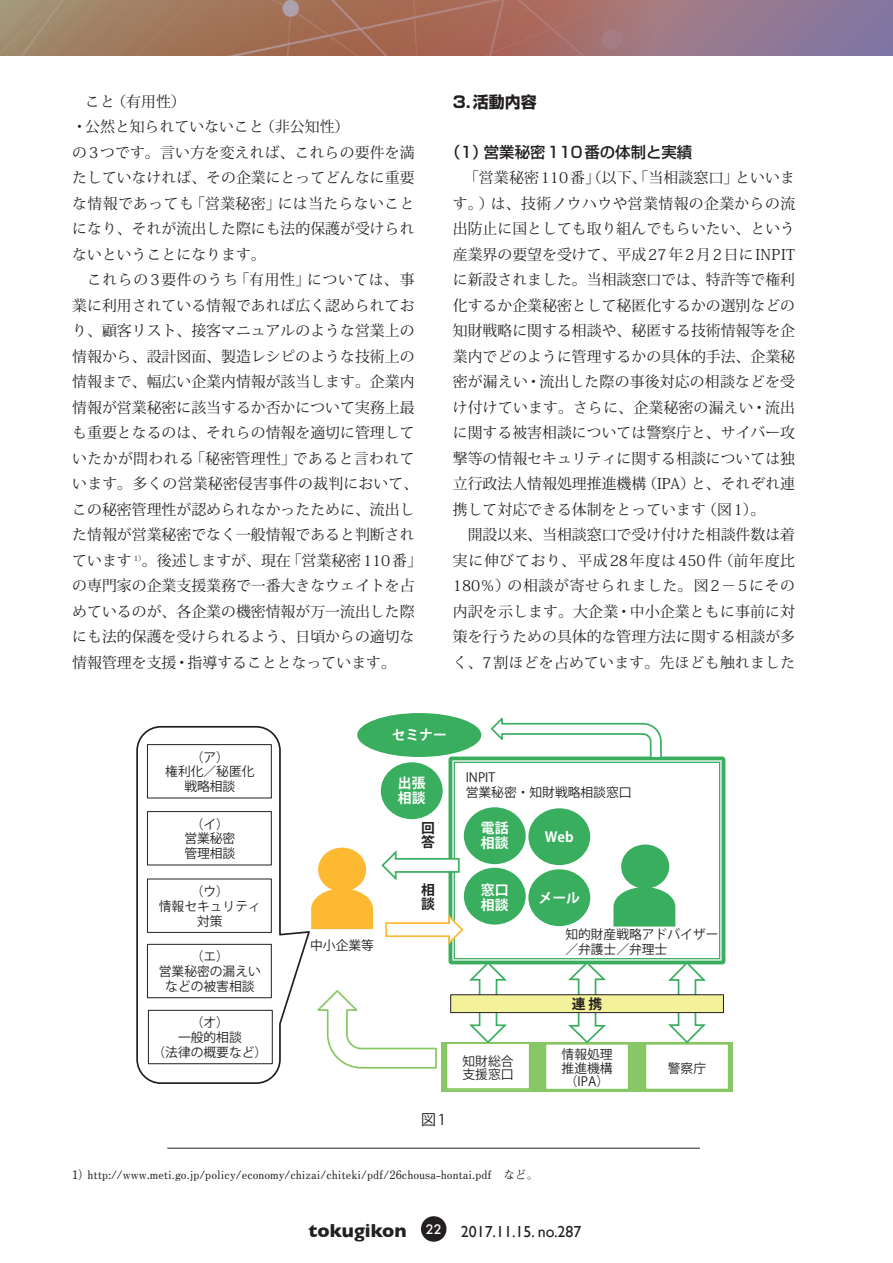
<style>
.page{position:relative;width:893px;height:1263px;background:#fff}
.page>*{position:absolute;margin:0;border:0;box-sizing:border-box;transform-origin:0 0}
.t1{font:15.9px "Gill Sans";color:#231f20}
.t2{font:700 15.9px "Shin Go Pro";color:#231f20}
.t3{font:500 15.45px "Shin Go Pro";color:#231f20}
.t4{font:14.85px/25.5px "Koz Min Pro";color:#231f20}
.t5{font:14.85px "Koz Go Pro";color:#231f20}
.t6{font:700 13.8px/14.9px "Koz Go Pro";color:#fff}
.t7{font:700 13.8px/13.8px "Koz Go Pro";color:#231f20}
.t8{font:12.75px/14.9px "Koz Go Pro";color:#231f20;text-align:center}
.t9{font:700 11.7px "Futo Min A101 Pro";color:#231f20}
.s1{font-weight:700;font-size:19.2px}
</style>
<div class="page">
<div style="left:421px;top:1216px;width:25px;height:26px;background:#231f20;border-radius:50%"></div>
<hr style="left:892px;top:0;width:1px;height:55px;background:#8076a3">
<svg style="left:651px;top:0;width:241px;height:55px"></svg>
<img style="left:0;top:0;width:651px;height:55px">
<svg style="left:311px;top:889px;width:62px;height:40px"></svg>
<div style="left:441px;top:1042px;width:292px;height:50px;background:#87c765"></div>
<div style="left:318px;top:848px;width:48px;height:44px;background:#fdb931;border-radius:50%"></div>
<svg style="left:136px;top:725px;width:174px;height:359px"></svg>
<svg style="left:449px;top:756px;width:276px;height:208px"></svg>
<div style="left:463px;top:806px;width:63px;height:59px;background:#3aae5f;border-radius:50%"></div>
<div style="left:462px;top:805px;width:65px;height:61px;border:2px solid #fff;border-radius:50%"></div>
<div style="left:463px;top:867px;width:63px;height:58px;background:#3aae5f;border-radius:50%"></div>
<div style="left:462px;top:866px;width:65px;height:60px;border:2px solid #fff;border-radius:50%"></div>
<div style="left:380px;top:761px;width:63px;height:59px;background:#3aae5f;border-radius:50%"></div>
<div style="left:379px;top:761px;width:65px;height:60px;border:2px solid #fff;border-radius:50%"></div>
<div style="left:527px;top:868px;width:64px;height:59px;background:#3aae5f;border-radius:50%"></div>
<div style="left:527px;top:867px;width:65px;height:61px;border:2px solid #fff;border-radius:50%"></div>
<div style="left:528px;top:807px;width:63px;height:59px;background:#3aae5f;border-radius:50%"></div>
<div style="left:527px;top:807px;width:65px;height:60px;border:2px solid #fff;border-radius:50%"></div>
<div style="left:147px;top:944px;width:124px;height:54px;background:#fff"></div>
<div style="left:147px;top:944px;width:125px;height:54px;border:1px solid #231f20"></div>
<div style="left:147px;top:811px;width:124px;height:54px;background:#fff"></div>
<div style="left:147px;top:811px;width:125px;height:54px;border:1px solid #231f20"></div>
<div style="left:147px;top:879px;width:124px;height:53px;background:#fff"></div>
<div style="left:147px;top:879px;width:125px;height:53px;border:1px solid #231f20"></div>
<div style="left:148px;top:1010px;width:124px;height:54px;background:#fff"></div>
<div style="left:148px;top:1010px;width:124px;height:54px;border:1px solid #231f20"></div>
<div style="left:621px;top:844px;width:48px;height:44px;background:#3aae5f;border-radius:50%"></div>
<svg style="left:613px;top:887px;width:62px;height:39px"></svg>
<div style="left:356px;top:712px;width:126px;height:46px;background:#3aae5f;border-radius:50%"></div>
<div style="left:356px;top:711px;width:127px;height:48px;border:2px solid #fff;border-radius:50%"></div>
<svg style="left:385px;top:912px;width:80px;height:35px"></svg>
<div style="left:446px;top:1044px;width:84px;height:45px;background:#fff"></div>
<div style="left:445px;top:1042px;width:86px;height:48px;border:2px solid #87c762"></div>
<div style="left:545px;top:1044px;width:84px;height:45px;background:#fff"></div>
<div style="left:545px;top:1043px;width:85px;height:47px;border:2px solid #87c762"></div>
<div style="left:645px;top:1044px;width:84px;height:45px;background:#fff"></div>
<div style="left:644px;top:1043px;width:85px;height:47px;border:2px solid #87c762"></div>
<svg style="left:467px;top:960px;width:42px;height:84px"></svg>
<svg style="left:317px;top:990px;width:120px;height:79px"></svg>
<svg style="left:381px;top:848px;width:79px;height:34px"></svg>
<svg style="left:489px;top:717px;width:174px;height:42px"></svg>
<div style="left:147px;top:745px;width:124px;height:53px;background:#fff"></div>
<div style="left:147px;top:744px;width:125px;height:54px;border:1px solid #231f20"></div>
<svg style="left:566px;top:960px;width:42px;height:84px"></svg>
<svg style="left:666px;top:960px;width:42px;height:85px"></svg>
<div style="left:451px;top:995px;width:272px;height:17px;background:#f3f199"></div>
<div style="left:450px;top:994px;width:274px;height:19px;border:1px solid #231f20"></div>
<hr style="left:167px;top:1148px;width:533px;height:1px;background:#231f20">
<p class="t4" style="left:72px;top:88px;width:351px;text-indent:13px">こと（有用性）<br>・公然と知られていないこと（非公知性）<br>の3つです。言い方を変えれば、これらの要件を満たしていなければ、その企業にとってどんなに重要な情報であっても「営業秘密」には当たらないことになり、それが流出した際にも法的保護が受けられないということになります。<br>　これらの 3要件のうち「有用性」については、事業に利用されている情報であれば広く認められており、顧客リスト、接客マニュアルのような営業上の情報から、設計図面、製造レシピのような技術上の情報まで、幅広い企業内情報が該当します。企業内情報が営業秘密に該当するか否かについて実務上最も重要となるのは、それらの情報を適切に管理していたかが問われる「秘密管理性」であると言われています。多くの営業秘密侵害事件の裁判において、この秘密管理性が認められなかったために、流出した情報が営業秘密でなく一般情報であると判断されています <sup>1）</sup>。後述しますが、現在「営業秘密110番」の専門家の企業支援業務で一番大きなウェイトを占めているのが、各企業の機密情報が万一流出した際にも法的保護を受けられるよう、日頃からの適切な情報管理を支援・指導することとなっています。</p>
<p class="t2" style="left:453px;top:89px;width:85px">3.活動内容</p>
<p class="t3" style="left:445px;top:140px;width:249px">（1）営業秘密110番の体制と実績</p>
<p class="t4" style="left:453px;top:164px;width:344px">　「営業秘密110番」（以下、「当相談窓口」といいます。）は、技術ノウハウや営業情報の企業からの流出防止に国としても取り組んでもらいたい、という産業界の要望を受けて、平成27年2月2日にINPITに新設されました。当相談窓口では、特許等で権利化するか企業秘密として秘匿化するかの選別などの知財戦略に関する相談や、秘匿する技術情報等を企業内でどのように管理するかの具体的手法、企業秘密が漏えい・流出した際の事後対応の相談などを受け付けています。さらに、企業秘密の漏えい・流出に関する被害相談については警察庁と、サイバー攻撃等の情報セキュリティに関する相談については独立行政法人情報処理推進機構（IPA）と、それぞれ連携して対応できる体制をとっています（図1）。<br>　開設以来、当相談窓口で受け付けた相談件数は着実に伸びており、平成28年度は 450件（前年度比<br>180％）の相談が寄せられました。図2−5にその内訳を示します。大企業・中小企業ともに事前に対策を行うための具体的な管理方法に関する相談が多く、7割ほどを占めています。先ほども触れました</p>
<p class="t8" style="left:165px;top:750px;width:91px">（ア）<br>権利化／秘匿化戦略相談</p>
<p class="t8" style="left:184px;top:817px;width:53px">（イ）営業秘密管理相談</p>
<p class="t8" style="left:159px;top:884px;width:104px">（ウ）<br>情報セキュリティ対策</p>
<p class="t8" style="left:159px;top:949px;width:104px">（エ）<br>営業秘密の漏えいなどの被害相談</p>
<p class="t8" style="left:152px;top:1015px;width:116px">（オ）<br>一般的相談<br>（法律の概要など）</p>
<p class="t8" style="left:310px;top:938px;width:65px">中小企業等</p>
<p class="t6" style="left:392px;top:729px;width:57px">セミナー</p>
<p class="t6" style="left:398px;top:777px;width:29px">出張相談</p>
<p class="t7" style="left:421px;top:822px;width:15px">回答</p>
<p class="t7" style="left:421px;top:884px;width:15px">相談</p>
<p class="t5" style="left:421px;top:1110px;width:26px">図1</p>
<p class="t8" style="left:466px;top:770px;width:167px;text-align:left">INPIT<br>営業秘密・知財戦略相談窓口</p>
<p class="t6" style="left:481px;top:821px;width:29px">電話相談</p>
<p class="t6" style="left:481px;top:883px;width:29px">窓口相談</p>
<p class="t6" style="left:545px;top:830px;width:30px">Web</p>
<p class="t6" style="left:539px;top:892px;width:43px">メール</p>
<p class="t8" style="left:565px;top:927px;width:155px;text-align:left">知的財産戦略アドバイザー／弁護士／弁理士</p>
<p class="t7" style="left:572px;top:998px;width:32px">連 携</p>
<p class="t8" style="left:463px;top:1054px;width:53px;line-height:13.8px;text-align:left">知財総合支援窓口</p>
<p class="t8" style="left:562px;top:1047px;width:53px;line-height:13.8px;text-align:justify">情報処理推進機構（IPA）</p>
<p class="t8" style="left:668px;top:1061px;width:40px">警察庁</p>
<p class="t9" style="left:72px;top:1165px;width:468px">1）http://www.meti.go.jp/policy/economy/chizai/chiteki/pdf/26chousa-hontai.pdf　など。</p>
<p class="t1" style="left:309px;top:1222px;width:274px"><span class="s1">tokugikon</span> <sup>22</sup> 2017.11.15. no.287</p>
</div>
